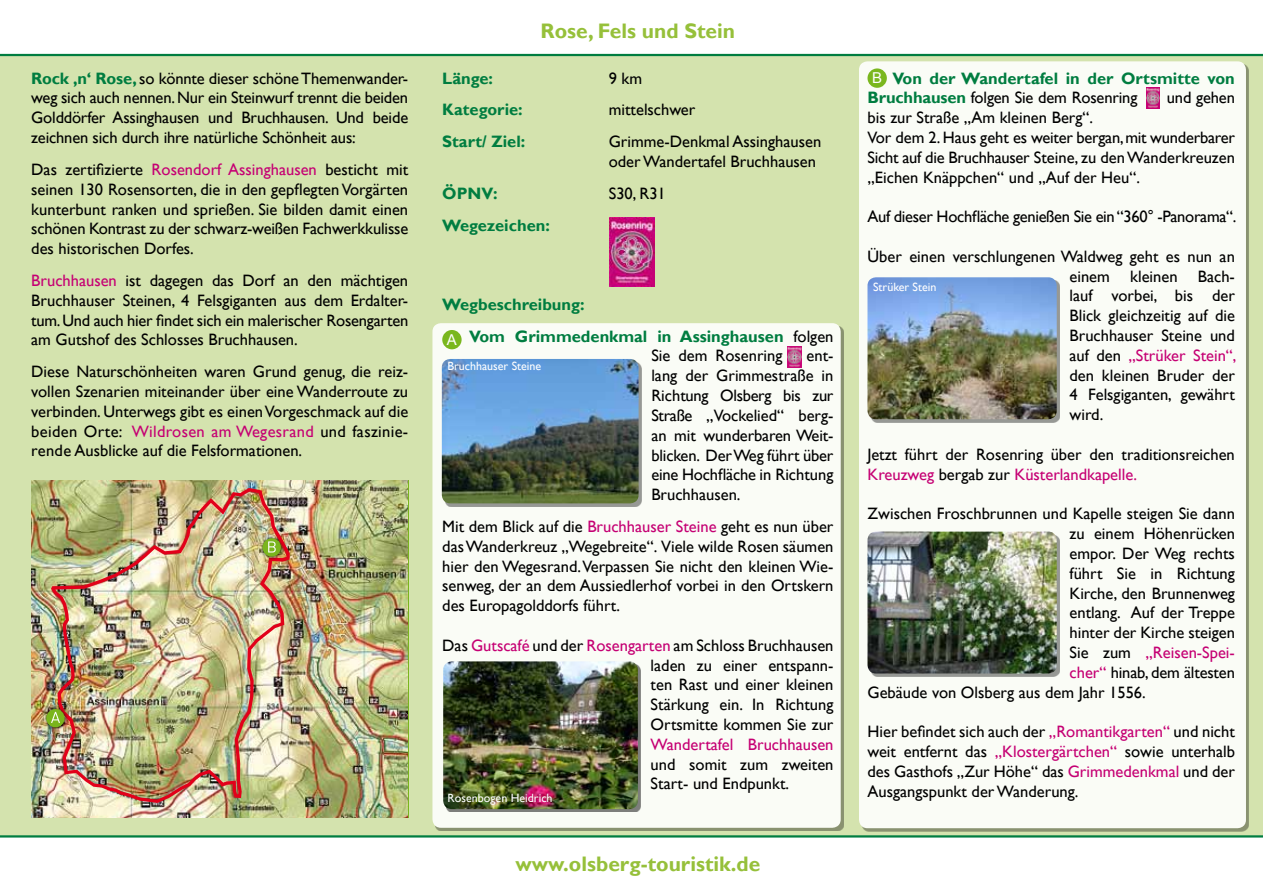
<style>
.page{position:relative;width:1263px;height:893px;background:#fff}
.page>*{position:absolute;margin:0;border:0;box-sizing:border-box;transform-origin:0 0}
.t1{font:700 21px "Gill Sans";color:#96c03a}
.t2{font:16.5px/19.8px "Gill Sans";color:#000;text-align:justify}
.t3{font:700 16.5px/31.8px "Gill Sans";color:#007d40}
.t4{font:16.5px "Gill Sans";letter-spacing:-.02em;color:#000}
.t5{font:16.5px "Gill Sans";color:#c50073}
.t6{font:15px "Arial";color:#fff}
.t7{font:12px "Gill Sans";color:#fff}
.s1{font-weight:700;color:#007d40}
.s2{color:#c50073}
.s3{font-weight:400;color:#000}
.s4{color:#000}
</style>
<div class="page">
<div style="left:0;top:55px;width:1263px;height:781px;background:#d4e3ae"></div>
<hr style="left:0;top:835px;width:1263px;height:2px;background:#007d40">
<hr style="left:0;top:54px;width:1263px;height:2px;background:#007d40">
<div style="left:432px;top:323px;width:409px;height:505px;background:#fafcf6;border-radius:9px"></div>
<div style="left:859px;top:61px;width:387px;height:767px;background:#fafcf6;border-radius:9px"></div>
<img style="left:788px;top:347px;width:13px;height:21px">
<div style="left:445px;top:362px;width:197px;height:144px;background:#000;opacity:.4"></div>
<img style="left:442px;top:359px;width:197px;height:144px">
<div style="left:870px;top:280px;width:190px;height:142px;background:#000;opacity:.4"></div>
<img style="left:867px;top:277px;width:190px;height:142px">
<div style="left:870px;top:534px;width:190px;height:143px;background:#000;opacity:.4"></div>
<img style="left:867px;top:532px;width:190px;height:141px">
<img style="left:609px;top:218px;width:46px;height:68px">
<div style="left:446px;top:664px;width:195px;height:148px;background:#7d7e7b"></div>
<img style="left:443px;top:661px;width:195px;height:148px">
<img style="left:31px;top:480px;width:377px;height:338px">
<img style="left:51px;top:488px;width:239px;height:315px">
<img style="left:42px;top:705px;width:30px;height:29px">
<img style="left:59px;top:705px;width:13px;height:24px">
<div style="left:46px;top:709px;width:19px;height:18px;background:#7ab51d;border-radius:9px"></div>
<svg style="left:51px;top:712px;width:9px;height:11px"></svg>
<img style="left:258px;top:534px;width:10px;height:30px">
<img style="left:268px;top:534px;width:20px;height:30px">
<svg style="left:262px;top:538px;width:19px;height:19px"></svg>
<svg style="left:268px;top:541px;width:8px;height:11px"></svg>
<div style="left:442px;top:330px;width:20px;height:19px;background:#7ab71e;border-radius:50%"></div>
<div style="left:867px;top:68px;width:20px;height:20px;background:#7ab71e;border-radius:50%"></div>
<img style="left:1146px;top:88px;width:14px;height:20px">
<p class="t2" style="left:31px;top:69px;width:378px"><span class="s1">Rock ‚n‘ Rose,</span> so könnte dieser schöne Themenwander&shy;weg sich auch nennen. Nur ein Steinwurf trennt die beiden Golddörfer Assinghausen und Bruchhausen. Und beide zeichnen sich durch ihre natürliche Schönheit aus:</p>
<p class="t2" style="left:31px;top:160px;width:378px">Das zertifizierte <span class="s2">Rosendorf Assinghausen</span> besticht mit seinen 130 Rosensorten, die in den gepflegten Vorgärten kunterbunt ranken und sprießen. Sie bilden damit einen schönen Kontrast zu der schwarz-weißen Fachwerkkulisse des historischen Dorfes.</p>
<p class="t2" style="left:31px;top:271px;width:378px"><span class="s2">Bruchhausen</span> ist dagegen das Dorf an den mächtigen Bruchhauser Steinen, 4 Felsgiganten aus dem Erdalter&shy;tum. Und auch hier findet sich ein malerischer Rosengarten am Gutshof des Schlosses Bruchhausen.</p>
<p class="t2" style="left:31px;top:362px;width:378px">Diese Naturschönheiten waren Grund genug, die reiz&shy;vollen Szenarien miteinander über eine Wanderroute zu verbinden. Unterwegs gibt es einen Vorgeschmack auf die beiden Orte: <span class="s2">Wildrosen am Wegesrand</span> und faszinie&shy;rende Ausblicke auf die Felsformationen.</p>
<p class="t1" style="left:541px;top:18px;width:196px">Rose, Fels und Stein</p>
<p class="t3" style="left:442px;top:63px;width:52px">Länge:</p>
<p class="t2" style="left:609px;top:69px;width:35px">9 km</p>
<p class="t3" style="left:442px;top:94px;width:82px">Kategorie:</p>
<p class="t2" style="left:609px;top:100px;width:88px">mittelschwer</p>
<p class="t3" style="left:442px;top:126px;width:85px">Start/ Ziel:</p>
<p class="t2" style="left:609px;top:132px;width:214px">Grimme-Denkmal Assinghausen oder Wandertafel Bruchhausen</p>
<p class="t3" style="left:442px;top:178px;width:57px">ÖPNV:</p>
<p class="t2" style="left:609px;top:184px;width:59px">S30, R31</p>
<p class="t3" style="left:442px;top:210px;width:109px">Wegezeichen:</p>
<p class="t3" style="left:469px;top:289px;width:366px;text-indent:-27px">Wegbeschreibung:<br>Vom Grimmedenkmal in Assinghausen <span class="s3">folgen</span></p>
<p class="t2" style="left:651px;top:346px;width:133px">Sie dem Rosenring</p>
<p class="t6" style="left:447px;top:330px;width:12px">A</p>
<p class="t2" style="left:651px;top:346px;width:184px;text-indent:155px">ent&shy;lang der Grimmestraße in Richtung Olsberg bis zur Straße „Vockelied“ berg&shy;an mit wunderbaren Weit&shy;blicken. Der Weg führt über eine Hochfläche in Richtung Bruchhausen.</p>
<p class="t2" style="left:442px;top:517px;width:393px">Mit dem Blick auf die <span class="s2">Bruchhauser Steine</span> geht es nun über das Wanderkreuz „Wegebreite“. Viele wilde Rosen säumen hier den Wegesrand. Verpassen Sie nicht den kleinen Wie&shy;senweg, der an dem Aussiedlerhof vorbei in den Ortskern des Europagolddorfs führt.</p>
<p class="t2" style="left:651px;top:636px;width:184px;text-indent:-208px">Das <span class="s2">Gutscafé</span> und der <span class="s2">Rosengarten</span> am Schloss Bruchhausen laden zu einer entspann&shy;ten Rast und einer kleinen Stärkung ein. In Richtung Ortsmitte kommen Sie zur</p>
<p class="t5" style="left:651px;top:735px;width:184px">Wandertafel Bruchhausen</p>
<p class="t2" style="left:651px;top:754px;width:184px">und somit zum zweiten<br>Start- und Endpunkt.</p>
<p class="t7" style="left:447px;top:359px;width:95px">Bruchhauser Steine</p>
<p class="t7" style="left:448px;top:791px;width:106px">Rosenbogen Heidrich</p>
<p class="t1" style="left:515px;top:851px;width:247px">www.olsberg-touristik.de</p>
<p class="t3" style="left:867px;top:69px;width:369px;line-height:19.8px;text-indent:25px">Von der Wandertafel in der Ortsmitte von<br>Bruchhausen <span class="s3">folgen Sie dem Rosenring</span></p>
<p class="t6" style="left:872px;top:68px;width:12px">B</p>
<p class="t2" style="left:1167px;top:88px;width:70px">und gehen</p>
<p class="t2" style="left:867px;top:108px;width:369px;text-align:left">bis zur Straße „Am kleinen Berg“.<br>Vor dem 2. Haus geht es weiter bergan, mit wunderbarer Sicht auf die Bruchhauser Steine, zu den Wanderkreuzen „Eichen Knäppchen“ und „Auf der Heu“.</p>
<p class="t4" style="left:867px;top:207px;width:371px">Auf dieser Hochfläche genießen Sie ein “360° -Panorama“.</p>
<p class="t2" style="left:1069px;top:247px;width:169px;text-indent:-202px">Über einen verschlungenen Waldweg geht es nun an einem kleinen Bach&shy;lauf vorbei, bis der Blick gleichzeitig auf die Bruchhauser Steine und auf den <span class="s2">„Strüker Stein“, </span>den kleinen Bruder der 4 Felsgiganten, gewährt wird.</p>
<p class="t2" style="left:867px;top:445px;width:369px">Jetzt führt der Rosenring über den traditionsreichen<br><span class="s2">Kreuzweg</span> bergab zur <span class="s2">Küsterlandkapelle.</span></p>
<p class="t2" style="left:867px;top:504px;width:369px">Zwischen Froschbrunnen und Kapelle steigen Sie dann</p>
<p class="t2" style="left:1069px;top:524px;width:167px">zu einem Höhenrücken</p>
<p class="t2" style="left:1069px;top:544px;width:167px">empor. Der Weg rechts</p>
<p class="t2" style="left:1069px;top:564px;width:167px">führt Sie in Richtung</p>
<p class="t2" style="left:1069px;top:583px;width:167px">Kirche, den Brunnenweg</p>
<p class="t2" style="left:1069px;top:603px;width:167px">entlang. Auf der Treppe</p>
<p class="t2" style="left:1069px;top:623px;width:167px">hinter der Kirche steigen</p>
<p class="t5" style="left:1069px;top:643px;width:167px"><span class="s4">Sie zum</span> „Reisen-Spei-</p>
<p class="t2" style="left:1069px;top:663px;width:167px"><span class="s2">cher“</span> hinab, dem ältesten</p>
<p class="t2" style="left:867px;top:682px;width:280px">Gebäude von Olsberg aus dem Jahr 1556.</p>
<p class="t2" style="left:867px;top:722px;width:369px">Hier befindet sich auch der <span class="s2">„Romantikgarten“</span> und nicht weit entfernt das <span class="s2">„Klostergärtchen“</span> sowie unterhalb des Gasthofs „Zur Höhe“ das <span class="s2">Grimmedenkmal</span> und der Ausgangspunkt der Wanderung.</p>
<p class="t7" style="left:873px;top:280px;width:65px">Strüker Stein</p>
</div>
